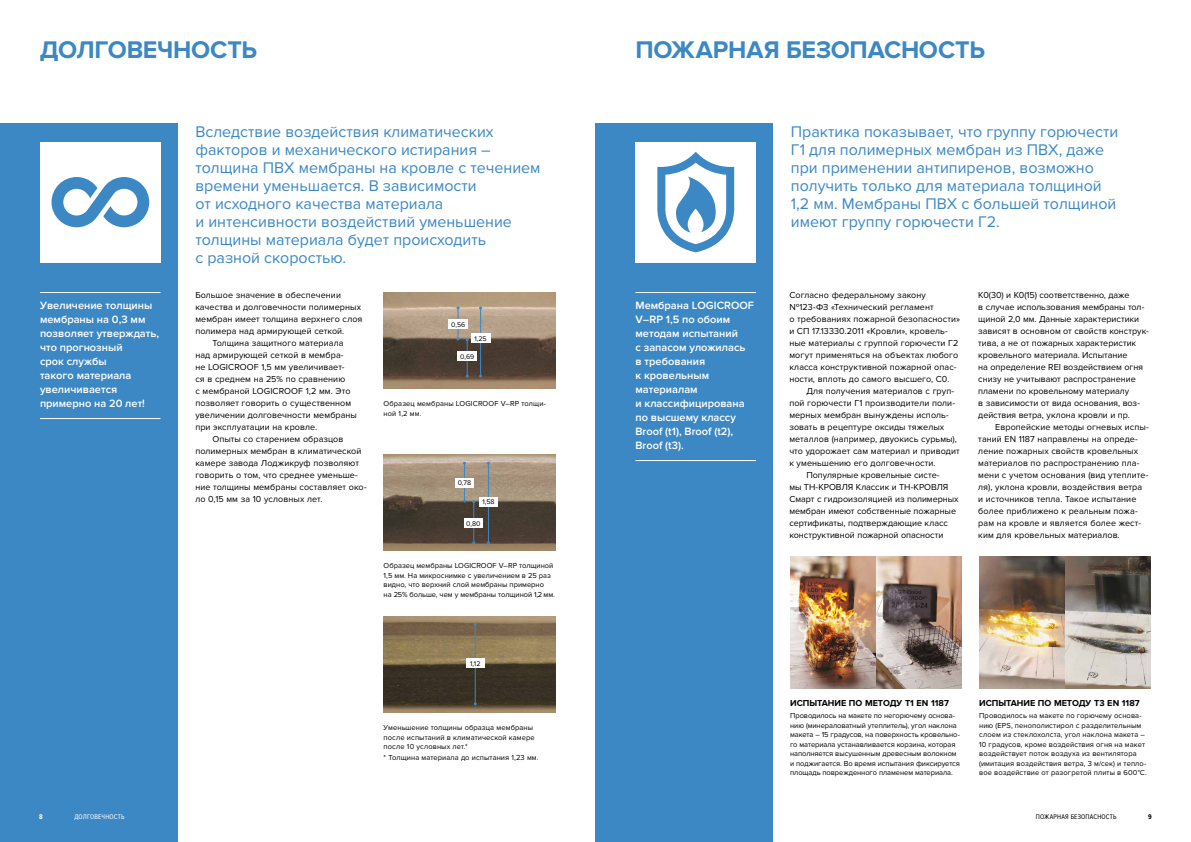
<style>
.page{position:relative;width:1191px;height:842px;background:#fff}
.page>*{position:absolute;margin:0;border:0;box-sizing:border-box;transform-origin:0 0}
.t1{font:700 25px "Proxima Nova";letter-spacing:-.015em;color:#3c88c4}
.t2{font:16px/18px "Proxima Nova";color:#3c88c4}
.t3{font:600 11px/14px "Proxima Nova";color:#fff}
.t4{font:9px/12px "Proxima Nova";letter-spacing:.005em;color:#000}
.t5{font:700 9px "Proxima Nova";color:#000}
.t6{font:7.5px/9.5px "Proxima Nova";letter-spacing:.005em;color:#000}
.t7{font:7px "Proxima Nova";color:#000}
.t8{font:7px "Proxima Nova Cond";letter-spacing:.025em;color:#000}
.t9{font:7px "Proxima Nova Cond";letter-spacing:.025em;color:#fff}
.t10{font:700 7px "Proxima Nova Cond";color:#fff}
.t11{font:700 7px "Proxima Nova Cond";color:#000}
</style>
<div class="page">
<div style="left:0;top:124px;width:177px;height:718px;background:#3c88c4"></div>
<hr style="left:40px;top:292px;width:120px;height:1px;background:#fff">
<hr style="left:40px;top:418px;width:120px;height:1px;background:#fff">
<div style="left:40px;top:142px;width:120px;height:120px;background:#fff"></div>
<svg style="left:52px;top:177px;width:97px;height:50px"></svg>
<div style="left:595px;top:124px;width:178px;height:718px;background:#3c88c4"></div>
<hr style="left:635px;top:292px;width:121px;height:1px;background:#fff">
<hr style="left:635px;top:460px;width:121px;height:1px;background:#fff">
<div style="left:635px;top:142px;width:121px;height:120px;background:#fff"></div>
<svg style="left:657px;top:152px;width:77px;height:100px"></svg>
<img style="left:790px;top:556px;width:172px;height:132px">
<img style="left:979px;top:556px;width:172px;height:132px">
<img style="left:384px;top:292px;width:171px;height:96px">
<hr style="left:457px;top:308px;width:1px;height:31px;background:#3c88c4">
<hr style="left:467px;top:340px;width:1px;height:36px;background:#3c88c4">
<hr style="left:480px;top:308px;width:1px;height:68px;background:#3c88c4">
<div style="left:471px;top:334px;width:19px;height:9px;background:#fff"></div>
<div style="left:449px;top:320px;width:19px;height:9px;background:#fff"></div>
<div style="left:458px;top:351px;width:19px;height:9px;background:#fff"></div>
<img style="left:384px;top:454px;width:171px;height:96px">
<hr style="left:464px;top:463px;width:1px;height:38px;background:#3c88c4">
<hr style="left:488px;top:463px;width:1px;height:80px;background:#3c88c4">
<hr style="left:473px;top:502px;width:1px;height:41px;background:#3c88c4">
<div style="left:464px;top:518px;width:18px;height:9px;background:#fff"></div>
<div style="left:455px;top:478px;width:19px;height:9px;background:#fff"></div>
<div style="left:479px;top:497px;width:19px;height:9px;background:#fff"></div>
<img style="left:384px;top:616px;width:171px;height:96px">
<hr style="left:475px;top:624px;width:1px;height:80px;background:#3c88c4">
<div style="left:466px;top:658px;width:18px;height:9px;background:#fff"></div>
<h1 class="t1" style="left:40px;top:35px;width:219px">ДОЛГОВЕЧНОСТЬ</h1>
<p class="t3" style="left:40px;top:299px;width:121px">Увеличение толщины мембраны на 0,3 мм позволяет утверждать, что прогнозный<br>срок службы<br>такого материала увеличивается примерно на 20 лет!</p>
<p class="t2" style="left:195px;top:123px;width:347px">Вследствие воздействия климатических факторов и механического истирания – толщина ПВХ мембраны на кровле с течением времени уменьшается. В зависимости<br>от исходного качества материала<br>и интенсивности воздействий уменьшение толщины материала будет происходить<br>с разной скоростью.</p>
<p class="t4" style="left:195px;top:289px;width:147px">Большое значение в обеспечении</p>
<p class="t4" style="left:195px;top:301px;width:167px">качества и долговечности полимерных</p>
<p class="t4" style="left:195px;top:313px;width:168px">мембран имеет толщина верхнего слоя</p>
<p class="t4" style="left:195px;top:325px;width:150px">полимера над армирующей сеткой.</p>
<p class="t4" style="left:212px;top:337px;width:133px">Толщина защитного материала</p>
<p class="t4" style="left:195px;top:349px;width:150px">над армирующей сеткой в мембра-</p>
<p class="t4" style="left:195px;top:361px;width:151px">не LOGICROOF 1,5 мм увеличивает-</p>
<p class="t4" style="left:195px;top:373px;width:151px">ся в среднем на 25% по сравнению</p>
<p class="t4" style="left:195px;top:385px;width:157px">с мембраной LOGICROOF 1,2 мм. Это</p>
<p class="t4" style="left:195px;top:397px;width:157px">позволяет говорить о существенном</p>
<p class="t4" style="left:195px;top:409px;width:163px">увеличении долговечности мембраны</p>
<p class="t4" style="left:195px;top:421px;width:123px">при эксплуатации на кровле.</p>
<p class="t4" style="left:212px;top:433px;width:133px">Опыты со старением образцов</p>
<p class="t4" style="left:195px;top:445px;width:167px">полимерных мембран в климатической</p>
<p class="t4" style="left:195px;top:457px;width:165px">камере завода Лоджикруф позволяют</p>
<p class="t4" style="left:195px;top:469px;width:164px">говорить о том, что среднее уменьше-</p>
<p class="t4" style="left:195px;top:481px;width:173px">ние толщины мембраны составляет око-</p>
<p class="t4" style="left:195px;top:493px;width:129px">ло 0,15 мм за 10 условных лет.</p>
<p class="t7" style="left:451px;top:321px;width:16px">0,56</p>
<p class="t7" style="left:460px;top:352px;width:16px">0,69</p>
<p class="t7" style="left:474px;top:335px;width:14px">1,25</p>
<p class="t6" style="left:384px;top:399px;width:164px">Образец мембраны LOGICROOF V–RP толщи&shy;ной 1,2 мм.</p>
<p class="t7" style="left:458px;top:479px;width:15px">0,78</p>
<p class="t7" style="left:482px;top:498px;width:14px">1,58</p>
<p class="t7" style="left:466px;top:519px;width:16px">0,80</p>
<p class="t6" style="left:384px;top:561px;width:173px">Образец мембраны LOGICROOF V–RP толщиной 1,5 мм. На микроснимке с увеличением в 25 раз видно, что верхний слой мембраны примерно<br>на 25% больше, чем у мембраны толщиной 1,2 мм.</p>
<p class="t7" style="left:470px;top:659px;width:12px">1,12</p>
<p class="t6" style="left:384px;top:723px;width:153px">Уменьшение толщины образца мембраны после испытаний в климатической камере после 10 условных лет.*</p>
<p class="t6" style="left:384px;top:753px;width:156px">* Толщина материала до испытания 1,23 мм.</p>
<h1 class="t1" style="left:635px;top:35px;width:351px">ПОЖАРНАЯ БЕЗОПАСНОСТЬ</h1>
<p class="t3" style="left:635px;top:299px;width:120px">Мембрана LOGICROOF<br>V–RP 1,5 по обоим методам испытаний<br>с запасом уложилась в требования<br>к кровельным материалам<br>и классифицирована по высшему классу<br>Broof (t1), Broof (t2),<br>Broof (t3).</p>
<h2 class="t2" style="left:791px;top:123px;width:329px">Практика показывает, что группу горючести Г1 для полимерных мембран из ПВХ, даже при применении антипиренов, возможно получить только для материала толщиной 1,2 мм. Мембраны ПВХ с большей толщиной имеют группу горючести Г2.</h2>
<p class="t4" style="left:789px;top:289px;width:172px">Согласно федеральному закону №123-ФЗ «Технический регламент<br>о требованиях пожарной безопасности» и СП 17.13330.2011 «Кровли», кровель&shy;ные материалы с группой горючести Г2 могут применяться на объектах любого класса конструктивной пожарной опас&shy;ности, вплоть до самого высшего, С0.</p>
<p class="t4" style="left:806px;top:385px;width:149px">Для получения материалов с груп-</p>
<p class="t4" style="left:789px;top:397px;width:167px">пой горючести Г1 производители поли-</p>
<p class="t4" style="left:789px;top:409px;width:161px">мерных мембран вынуждены исполь-</p>
<p class="t4" style="left:789px;top:421px;width:156px">зовать в рецептуре оксиды тяжелых</p>
<p class="t4" style="left:789px;top:433px;width:169px">металлов (например, двуокись сурьмы),</p>
<p class="t4" style="left:789px;top:445px;width:172px">что удорожает сам материал и приводит</p>
<p class="t4" style="left:789px;top:457px;width:148px">к уменьшению его долговечности.</p>
<p class="t4" style="left:806px;top:469px;width:135px">Популярные кровельные систе-</p>
<p class="t4" style="left:789px;top:481px;width:161px">мы ТН-КРОВЛЯ Классик и ТН-КРОВЛЯ</p>
<p class="t4" style="left:789px;top:493px;width:171px">Смарт с гидроизоляцией из полимерных</p>
<p class="t4" style="left:789px;top:505px;width:168px">мембран имеют собственные пожарные</p>
<p class="t4" style="left:789px;top:517px;width:160px">сертификаты, подтверждающие класс</p>
<p class="t4" style="left:789px;top:529px;width:156px">конструктивной пожарной опасности</p>
<p class="t4" style="left:978px;top:289px;width:172px">К0(30) и К0(15) соответственно, даже<br>в случае использования мембраны тол&shy;щиной 2,0 мм. Данные характеристики зависят в основном от свойств конструк&shy;тива, а не от пожарных характеристик кровельного материала. Испытание<br>на определение REI воздействием огня снизу не учитывают распространение пламени по кровельному материалу<br>в зависимости от вида основания, воз&shy;действия ветра, уклона кровли и пр.</p>
<p class="t4" style="left:978px;top:421px;width:172px;text-indent:17px">Европейские методы огневых испы&shy;таний EN 1187 направлены на опреде&shy;ление пожарных свойств кровельных материалов по распространению пла&shy;мени с учетом основания (вид утеплите&shy;ля), уклона кровли, воздействия ветра и источников тепла. Такое испытание более приближено к реальным пожа&shy;рам на кровле и является более жест&shy;ким для кровельных материалов.</p>
<p class="t5" style="left:790px;top:698px;width:160px">ИСПЫТАНИЕ ПО МЕТОДУ T1 EN 1187</p>
<p class="t6" style="left:790px;top:711px;width:171px">Проводилось на макете по негорючему основа&shy;нию (минераловатный утеплитель), угол наклона макета – 15 градусов, на поверхность кровельно&shy;го материала устанавливается корзина, которая наполняется высушенным древесным волокном и поджигается. Во время испытания фиксируется площадь поврежденного пламенем материала.</p>
<p class="t5" style="left:979px;top:698px;width:162px">ИСПЫТАНИЕ ПО МЕТОДУ T3 EN 1187</p>
<p class="t6" style="left:979px;top:711px;width:169px">Проводилось на макете по горючему основа&shy;нию (EPS, пенополистирол с разделительным слоем из стеклохолста, угол наклона макета – 10 градусов, кроме воздействия огня на макет воздействует поток воздуха из вентилятора (имитация воздействия ветра, 3 м/сек) и тепло&shy;вое воздействие от разогретой плиты в 600°С.</p>
<p class="t10" style="left:39px;top:813px;width:5px">8</p>
<p class="t11" style="left:1148px;top:813px;width:5px">9</p>
<p class="t9" style="left:74px;top:813px;width:52px">ДОЛГОВЕЧНОСТЬ</p>
<p class="t8" style="left:1035px;top:813px;width:82px">ПОЖАРНАЯ БЕЗОПАСНОСТЬ</p>
</div>
